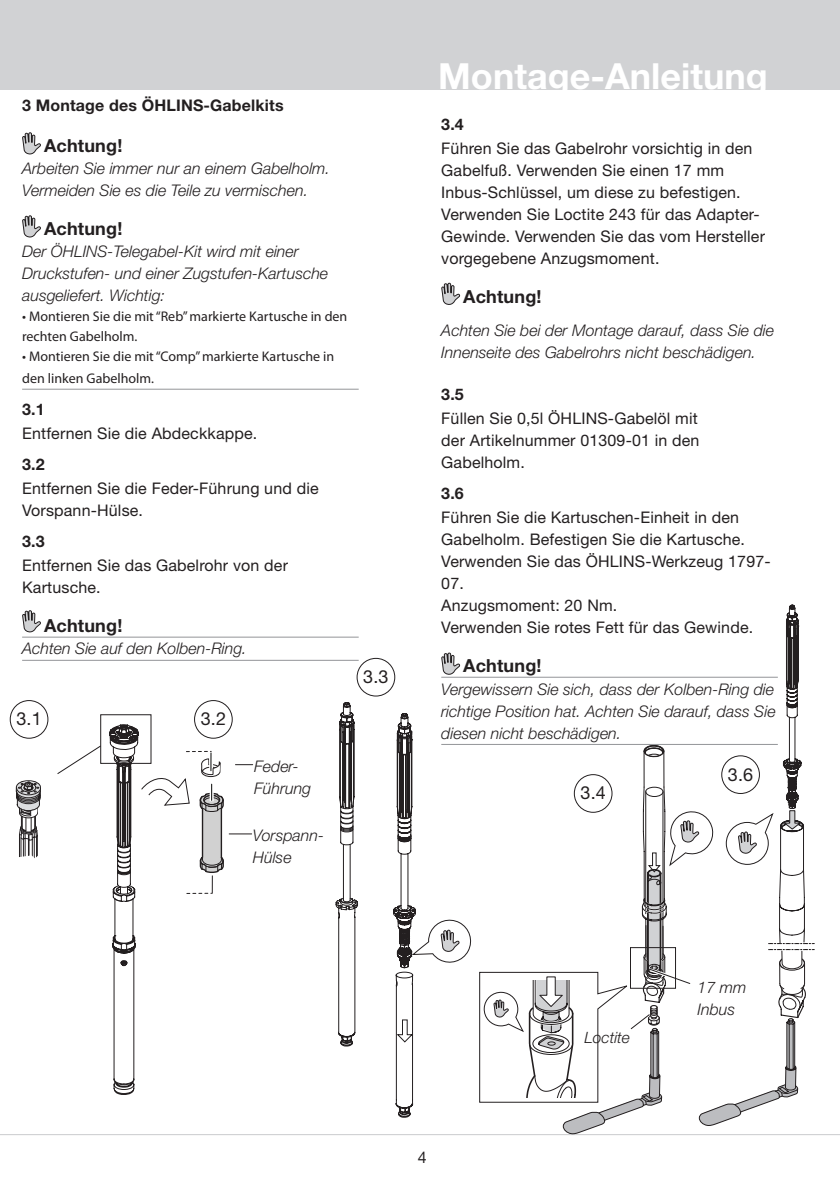
<style>
.page{position:relative;width:840px;height:1191px;background:#fff}
.page>*{position:absolute;margin:0;border:0;box-sizing:border-box;transform-origin:0 0}
.t1{font:700 36px "Helvetica Neue LT Std";color:#fff}
.t2{font:700 18px "Helvetica Neue LT Std";letter-spacing:.01em;color:#231f20}
.t3{font:18px "Helvetica Neue LT Std";color:#231f20}
.t4{font:16px/22px "Helvetica Neue LT Std";letter-spacing:.01em;color:#231f20}
.t5{font:italic 300 16px/22px "Helvetica Neue LT Std";color:#231f20}
.t6{font:700 16px "Helvetica Neue LT Std";letter-spacing:.01em;color:#231f20}
.t7{font:italic 300 15.6px "Helvetica Neue LT Std";color:#231f20}
.t8{font:14px/20px "Myriad Pro";color:#231f20}
</style>
<div class="page">
<div style="left:0;top:0;width:839px;height:90px;background:#d1d2d4"></div>
<hr style="left:0;top:1134px;width:839px;height:1px;background:#d1d2d4">
<hr style="left:22px;top:389px;width:336px;height:1px;background:#939598">
<hr style="left:22px;top:637px;width:336px;height:1px;background:#939598">
<hr style="left:22px;top:660px;width:336px;height:1px;background:#939598">
<svg style="left:22px;top:132px;width:19px;height:22px"></svg>
<svg style="left:22px;top:215px;width:19px;height:22px"></svg>
<svg style="left:22px;top:610px;width:19px;height:22px"></svg>
<svg style="left:441px;top:283px;width:19px;height:22px"></svg>
<svg style="left:16px;top:780px;width:25px;height:79px"></svg>
<div style="left:10px;top:700px;width:38px;height:38px;border:1px solid #231f20;border-radius:50%"></div>
<div style="left:194px;top:700px;width:38px;height:38px;border:1px solid #231f20;border-radius:50%"></div>
<div style="left:100px;top:714px;width:51px;height:50px;border:1px solid #231f20"></div>
<svg style="left:57px;top:744px;width:45px;height:30px"></svg>
<svg style="left:109px;top:724px;width:143px;height:370px"></svg>
<svg style="left:335px;top:702px;width:23px;height:344px"></svg>
<svg style="left:393px;top:605px;width:420px;height:530px"></svg>
<div style="left:356px;top:658px;width:39px;height:38px;border:1px solid #231f20;border-radius:50%"></div>
<div style="left:629px;top:947px;width:46px;height:41px;border:1px solid #231f20"></div>
<p class="t6" style="left:22px;top:96px;width:263px">3 Montage des ÖHLINS-Gabelkits</p>
<p class="t2" style="left:44px;top:135px;width:80px">Achtung!</p>
<p class="t5" style="left:22px;top:157px;width:309px">Arbeiten Sie immer nur an einem Gabelholm.<br>Vermeiden Sie es die Teile zu vermischen.</p>
<p class="t2" style="left:44px;top:218px;width:80px">Achtung!</p>
<p class="t5" style="left:22px;top:240px;width:307px">Der ÖHLINS-Telegabel-Kit wird mit einer<br>Druckstufen- und einer Zugstufen-Kartusche ausgeliefert. Wichtig:</p>
<p class="t8" style="left:22px;top:306px;width:326px">• Montieren Sie die mit “Reb” markierte Kartusche in den rechten Gabelholm.</p>
<p class="t8" style="left:22px;top:345px;width:313px;line-height:22px">• Montieren Sie die mit “Comp” markierte Kartusche in den linken Gabelholm.</p>
<p class="t6" style="left:22px;top:399px;width:24px">3.1</p>
<p class="t4" style="left:22px;top:422px;width:236px">Entfernen Sie die Abdeckkappe.</p>
<p class="t6" style="left:22px;top:454px;width:24px">3.2</p>
<p class="t4" style="left:22px;top:477px;width:298px">Entfernen Sie die Feder-Führung und die<br>Vorspann-Hülse.</p>
<p class="t6" style="left:22px;top:532px;width:24px">3.3</p>
<p class="t4" style="left:22px;top:554px;width:267px">Entfernen Sie das Gabelrohr von der<br>Kartusche.</p>
<p class="t2" style="left:44px;top:615px;width:80px">Achtung!</p>
<p class="t5" style="left:22px;top:637px;width:226px">Achten Sie auf den Kolben-Ring.</p>
<p class="t3" style="left:16px;top:708px;width:27px">3.1</p>
<p class="t3" style="left:200px;top:708px;width:27px">3.2</p>
<p class="t5" style="left:254px;top:755px;width:58px">Feder-<br>Führung</p>
<p class="t5" style="left:253px;top:824px;width:73px">Vorspann-<br>Hülse</p>
<p class="t3" style="left:363px;top:666px;width:27px">3.3</p>
<h1 class="t1" style="left:438px;top:54px;width:331px">Montage-Anleitung</h1>
<p class="t6" style="left:441px;top:114px;width:24px">3.4</p>
<p class="t4" style="left:441px;top:137px;width:325px">Führen Sie das Gabelrohr vorsichtig in den Gabelfuß. Verwenden Sie einen 17 mm Inbus-Schlüssel, um diese zu befestigen.<br>Verwenden Sie Loctite 243 für das Adapter-Gewinde. Verwenden Sie das vom Hersteller vorgegebene Anzugsmoment.</p>
<p class="t2" style="left:463px;top:285px;width:80px">Achtung!</p>
<p class="t5" style="left:441px;top:319px;width:334px">Achten Sie bei der Montage darauf, dass Sie die<br>Innenseite des Gabelrohrs nicht beschädigen.</p>
<p class="t6" style="left:441px;top:384px;width:24px">3.5</p>
<p class="t4" style="left:441px;top:407px;width:259px;text-align:justify">Füllen Sie 0,5l ÖHLINS-Gabelöl mit der Artikelnummer 01309-01 in den Gabelholm.</p>
<p class="t6" style="left:441px;top:484px;width:24px">3.6</p>
<p class="t4" style="left:441px;top:506px;width:331px">Führen Sie die Kartuschen-Einheit in den<br>Gabelholm. Befestigen Sie die Kartusche.<br>Verwenden Sie das ÖHLINS-Werkzeug 1797-<br>07.<br>Anzugsmoment: 20 Nm.<br>Verwenden Sie rotes Fett für das Gewinde.</p>
<p class="t2" style="left:463px;top:655px;width:80px">Achtung!</p>
<p class="t5" style="left:441px;top:677px;width:336px;text-align:justify">Vergewissern Sie sich, dass der Kolben-Ring die richtige Position hat. Achten Sie darauf, dass Sie diesen nicht beschädigen.</p>
<p class="t3" style="left:580px;top:782px;width:27px">3.4</p>
<p class="t3" style="left:727px;top:763px;width:27px">3.6</p>
<p class="t4" style="left:417px;top:1146px;width:10px">4</p>
<p class="t7" style="left:584px;top:1028px;width:47px">Loctite</p>
<p class="t5" style="left:697px;top:976px;width:50px">17 mm<br>Inbus</p>
</div>
